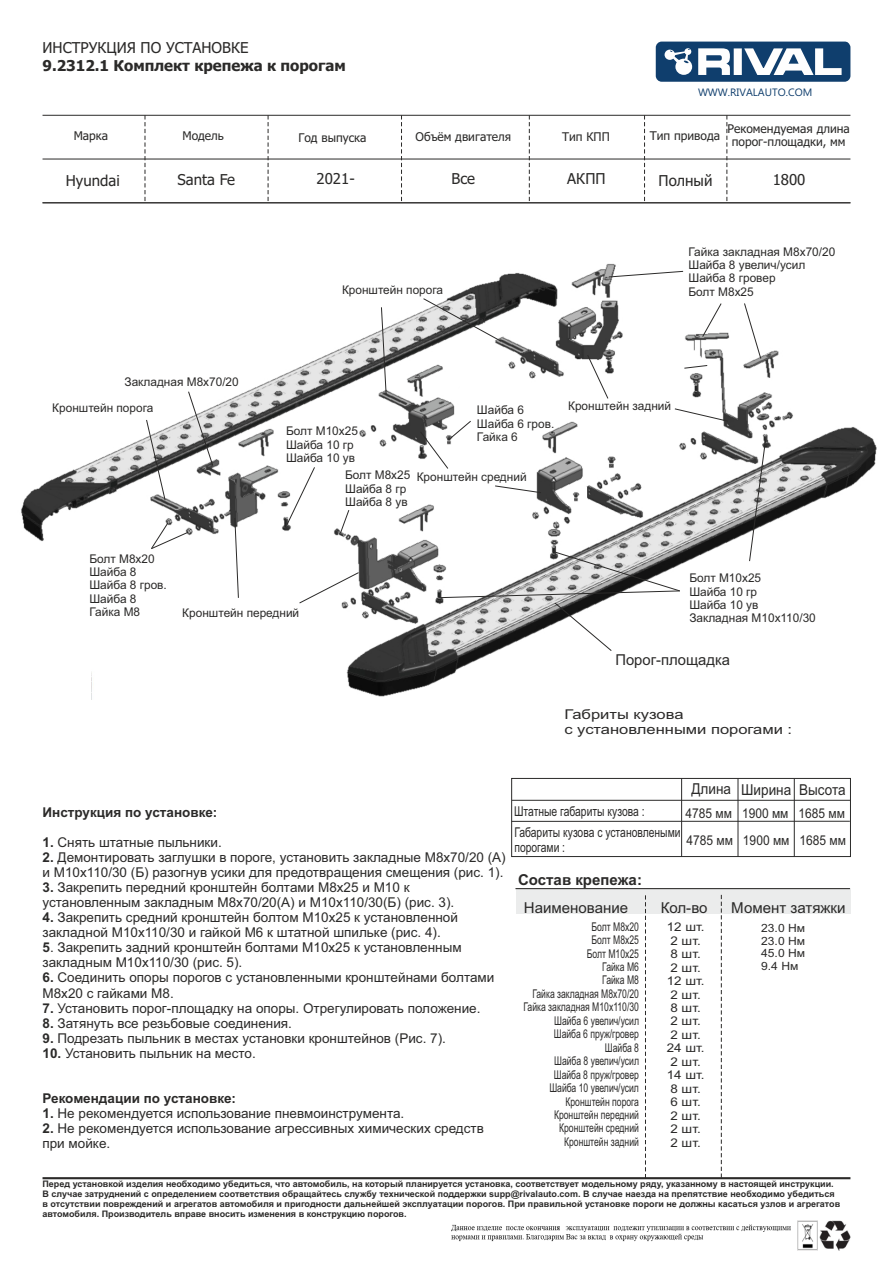
<style>
.page{position:relative;width:893px;height:1263px;background:#fff}
.page>*{position:absolute;margin:0;border:0;box-sizing:border-box;transform-origin:0 0}
.t1{font:15px "Tahoma";color:#2b2a29}
.t2{font:15px "Arial";color:#2b2a29}
.t3{font:700 15px "Tahoma";color:#2b2a29}
.t4{font:15px "Arial";color:#2b2a29;scale:.9 1}
.t5{font:700 15px "Arial";color:#2b2a29}
.t6{font:13.5px/15.1px "Arial";color:#2b2a29}
.t7{font:13.5px/15.1px "Arial";color:#2b2a29;scale:.77 1}
.t8{font:700 13.5px "Arial";color:#2b2a29}
.t9{font:13.5px/15.1px "Arial";color:#2b2a29;scale:1.22 1}
.t10{font:13.5px "Arial";color:#2b2a29;scale:.89 1}
.t11{font:12px/13.4px "Arial";color:#2b2a29}
.t12{font:12px/13.5px "Arial";color:#2b2a29;text-align:right;scale:.71 1}
.t13{font:12px/13px "Tahoma";color:#2b2a29;text-align:center}
.t14{font:12px/13.5px "Arial";color:#2b2a29;text-align:center;scale:1.11 1}
.t15{font:11.4px/12.8px "Arial";color:#2b2a29;text-align:justify;scale:1.06 1}
.t16{font:10.65px "Ebrima";color:#0f3e6d}
.t17{font:700 9px/10.1px "Arial";color:#2b2a29}
.s1{font-weight:700}
</style>
<div class="page">
<img style="left:21px;top:263px;width:856px;height:437px">
<div style="left:516px;top:889px;width:334px;height:25px;background:#ebecec"></div>
<hr style="left:43px;top:1177px;width:807px;height:2px;background:#2b2a29">
<svg style="left:645px;top:895px;width:1px;height:282px"></svg>
<hr style="left:515px;top:888px;width:335px;height:1px;background:#2b2a29">
<svg style="left:721px;top:895px;width:1px;height:283px"></svg>
<svg style="left:145px;top:116px;width:1px;height:85px"></svg>
<svg style="left:268px;top:116px;width:1px;height:85px"></svg>
<svg style="left:401px;top:116px;width:1px;height:86px"></svg>
<svg style="left:529px;top:116px;width:1px;height:86px"></svg>
<svg style="left:644px;top:116px;width:1px;height:86px"></svg>
<hr style="left:43px;top:115px;width:807px;height:1px;background:#2b2a29">
<hr style="left:43px;top:159px;width:807px;height:1px;background:#2b2a29">
<svg style="left:656px;top:42px;width:194px;height:40px"></svg>
<svg style="left:726px;top:115px;width:1px;height:86px"></svg>
<svg style="left:234px;top:517px;width:5px;height:82px"></svg>
<svg style="left:683px;top:365px;width:25px;height:4px"></svg>
<hr style="left:43px;top:202px;width:807px;height:1px;background:#2b2a29">
<svg style="left:298px;top:571px;width:62px;height:33px"></svg>
<img style="left:797px;top:1220px;width:53px;height:30px">
<img style="left:451px;top:1220px;width:350px;height:26px">
<svg style="left:146px;top:419px;width:20px;height:82px"></svg>
<svg style="left:701px;top:302px;width:21px;height:36px"></svg>
<svg style="left:608px;top:270px;width:76px;height:8px"></svg>
<svg style="left:494px;top:485px;width:48px;height:9px"></svg>
<svg style="left:586px;top:354px;width:23px;height:46px"></svg>
<svg style="left:674px;top:408px;width:55px;height:14px"></svg>
<svg style="left:339px;top:509px;width:11px;height:25px"></svg>
<svg style="left:285px;top:466px;width:31px;height:61px"></svg>
<svg style="left:150px;top:522px;width:40px;height:28px"></svg>
<svg style="left:187px;top:391px;width:27px;height:75px"></svg>
<img style="left:567px;top:488px;width:19px;height:16px">
<svg style="left:419px;top:420px;width:53px;height:50px"></svg>
<svg style="left:438px;top:550px;width:243px;height:102px"></svg>
<svg style="left:749px;top:441px;width:17px;height:121px"></svg>
<svg style="left:422px;top:297px;width:80px;height:45px"></svg>
<svg style="left:381px;top:306px;width:6px;height:89px"></svg>
<svg style="left:743px;top:302px;width:19px;height:58px"></svg>
<hr style="left:512px;top:821px;width:338px;height:1px;background:#2b2a29">
<div style="left:511px;top:778px;width:340px;height:79px;border:1px solid #2b2a29"></div>
<hr style="left:512px;top:800px;width:338px;height:1px;background:#2b2a29">
<hr style="left:681px;top:778px;width:1px;height:79px;background:#2b2a29">
<hr style="left:738px;top:779px;width:1px;height:78px;background:#2b2a29">
<hr style="left:794px;top:779px;width:1px;height:78px;background:#2b2a29">
<p class="t1" style="left:43px;top:42px;width:207px">ИНСТРУКЦИЯ ПО УСТАНОВКЕ</p>
<p class="t3" style="left:43px;top:60px;width:305px">9.2312.1 Комплект крепежа к порогам</p>
<p class="t16" style="left:698px;top:88px;width:116px">WWW.RIVALAUTO.COM</p>
<p class="t13" style="left:74px;top:131px;width:36px">Марка</p>
<p class="t13" style="left:182px;top:130px;width:43px">Модель</p>
<p class="t13" style="left:298px;top:132px;width:70px">Год выпуска</p>
<p class="t13" style="left:416px;top:131px;width:97px">Объём двигателя</p>
<p class="t13" style="left:562px;top:131px;width:49px">Тип КПП</p>
<p class="t13" style="left:650px;top:130px;width:72px">Тип привода</p>
<p class="t1" style="left:66px;top:174px;width:55px">Hyundai</p>
<p class="t1" style="left:177px;top:173px;width:59px">Santa Fe</p>
<p class="t1" style="left:317px;top:172px;width:40px">2021-</p>
<p class="t1" style="left:451px;top:172px;width:25px">Все</p>
<p class="t1" style="left:567px;top:173px;width:40px">АКПП</p>
<p class="t1" style="left:659px;top:174px;width:55px">Полный</p>
<p class="t13" style="left:727px;top:123px;width:124px">Рекомендуемая длина порог-площадки, мм</p>
<p class="t1" style="left:773px;top:174px;width:34px">1800</p>
<p class="t11" style="left:342px;top:284px;width:102px">Кронштейн порога</p>
<p class="t11" style="left:688px;top:246px;width:148px">Гайка закладная М8х70/20<br>Шайба 8 увелич/усил<br>Шайба 8 гровер<br>Болт М8х25</p>
<p class="t11" style="left:125px;top:376px;width:116px">Закладная М8х70/20</p>
<p class="t11" style="left:52px;top:402px;width:102px">Кронштейн порога</p>
<p class="t11" style="left:286px;top:426px;width:73px">Болт М10х25<br>Шайба 10 гр<br>Шайба 10 ув</p>
<p class="t11" style="left:477px;top:404px;width:79px">Шайба 6<br>Шайба 6 гров.<br>Гайка 6</p>
<p class="t11" style="left:345px;top:469px;width:67px">Болт М8х25<br>Шайба 8 гр<br>Шайба 8 ув</p>
<p class="t11" style="left:417px;top:471px;width:111px">Кронштейн средний</p>
<p class="t11" style="left:568px;top:400px;width:105px">Кронштейн задний</p>
<p class="t11" style="left:89px;top:553px;width:79px">Болт М8х20<br>Шайба 8<br>Шайба 8 гров.<br>Шайба 8<br>Гайка М8</p>
<p class="t11" style="left:182px;top:607px;width:118px">Кронштейн передний</p>
<p class="t11" style="left:689px;top:572px;width:128px">Болт М10х25<br>Шайба 10 гр<br>Шайба 10 ув<br>Закладная М10х110/30</p>
<p class="t2" style="left:615px;top:654px;width:116px">Порог-площадка</p>
<p class="t9" style="left:564px;top:707px;width:188px">Габриты кузова<br>с установленными порогами :</p>
<p class="t8" style="left:43px;top:807px;width:176px">Инструкция по установке:</p>
<p class="t6" style="left:43px;top:836px;width:181px"><span class="s1">1.</span> Снять штатные пыльники.</p>
<p class="t6" style="left:43px;top:851px;width:465px"><span class="s1">2.</span> Демонтировать заглушки в пороге, установить закладные М8х70/20 (А) и М10х110/30 (Б) разогнув усики для предотвращения смещения (рис. 1).</p>
<p class="t6" style="left:43px;top:881px;width:413px"><span class="s1">3.</span> Закрепить передний кронштейн болтами М8х25 и М10 к установленным закладным М8х70/20(А) и М10х110/30(Б) (рис. 3).</p>
<p class="t6" style="left:43px;top:911px;width:417px"><span class="s1">4.</span> Закрепить средний кронштейн болтом М10х25 к установленной закладной М10х110/30 и гайкой М6 к штатной шпильке (рис. 4).</p>
<p class="t6" style="left:43px;top:941px;width:421px"><span class="s1">5</span>. Закрепить задний кронштейн болтами М10х25 к установленным закладным М10х110/30 (рис. 5).</p>
<p class="t6" style="left:43px;top:971px;width:453px"><span class="s1">6.</span> Соединить опоры порогов с установленными кронштейнами болтами<br>М8х20 с гайками М8.</p>
<p class="t6" style="left:43px;top:1001px;width:439px"><span class="s1">7.</span> Установить порог-площадку на опоры. Отрегулировать положение.</p>
<p class="t6" style="left:43px;top:1017px;width:251px"><span class="s1">8.</span> Затянуть все резьбовые соединения.</p>
<p class="t6" style="left:43px;top:1032px;width:405px"><span class="s1">9.</span> Подрезать пыльник в местах установки кронштейнов (Рис. 7).</p>
<p class="t6" style="left:43px;top:1047px;width:215px"><span class="s1">10.</span> Установить пыльник на место.</p>
<p class="t8" style="left:43px;top:1093px;width:195px">Рекомендации по установке:</p>
<p class="t6" style="left:43px;top:1107px;width:363px"><span class="s1">1.</span> Не рекомендуется использование пневмоинструмента.</p>
<p class="t6" style="left:42px;top:1122px;width:443px"><span class="s1">2.</span> Не рекомендуется использование агрессивных химических средств при мойке.</p>
<p class="t4" style="left:691px;top:784px;width:173px">Длина Ширина Высота</p>
<p class="t10" style="left:686px;top:835px;width:181px">4785 мм 1900 мм 1685 мм</p>
<p class="t7" style="left:514px;top:805px;width:171px">Штатные габариты кузова :</p>
<p class="t10" style="left:686px;top:808px;width:181px">4785 мм 1900 мм 1685 мм</p>
<p class="t7" style="left:514px;top:826px;width:217px">Габариты кузова с установлеными порогами :</p>
<p class="t5" style="left:518px;top:873px;width:125px">Состав крепежа:</p>
<p class="t12" style="left:523px;top:921px;width:164px">Болт М8х20<br>Болт М8х25<br>Болт М10х25<br>Гайка М6<br>Гайка М8<br>Гайка закладная М8х70/20<br>Гайка закладная М10х110/30<br>Шайба 6 увелич/усил<br>Шайба 6 пруж/гровер<br>Шайба 8<br>Шайба 8 увелич/усил<br>Шайба 8 пруж/гровер<br>Шайба 10 увелич/усил<br>Кронштейн порога<br>Кронштейн передний<br>Кронштейн средний<br>Кронштейн задний</p>
<p class="t14" style="left:667px;top:921px;width:35px">12 шт.<br>2 шт.<br>8 шт.<br>2 шт.<br>12 шт.<br>2 шт.<br>8 шт.<br>2 шт.<br>2 шт.<br>24 шт.<br>2 шт.<br>14 шт.<br>8 шт.<br>6 шт.<br>2 шт.<br>2 шт.<br>2 шт.</p>
<p class="t2" style="left:524px;top:902px;width:106px">Наименование</p>
<p class="t2" style="left:661px;top:902px;width:48px">Кол-во</p>
<p class="t2" style="left:731px;top:902px;width:116px">Момент затяжки</p>
<p class="t15" style="left:761px;top:923px;width:43px">23.0 Нм 23.0 Нм 45.0 Нм 9.4 Нм</p>
<p class="t17" style="left:43px;top:1180px;width:799px">Перед установкой изделия необходимо убедиться, что автомобиль, на который планируется установка, соответствует модельному ряду, указанному в настоящей инструкции.<br>В случае затруднений с определением соответствия обращайтесь службу технической поддержки supp@rivalauto.com. В случае наезда на препятствие необходимо убедиться в отсутствии повреждений и агрегатов автомобиля и пригодности дальнейшей эксплуатации порогов. При правильной установке пороги не должны касаться узлов и агрегатов автомобиля. Производитель вправе вносить изменения в конструкцию порогов.</p>
</div>
